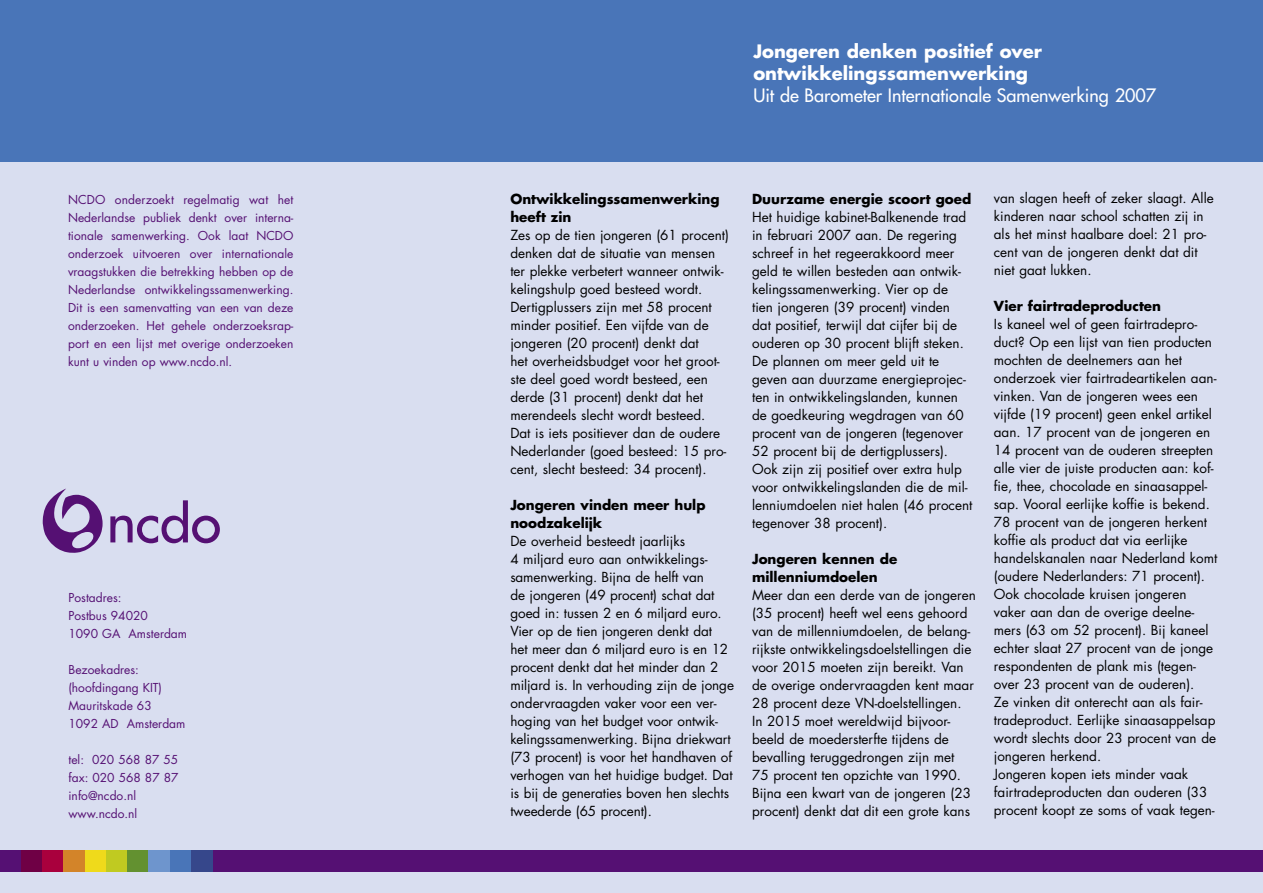
<style>
.page{position:relative;width:1263px;height:893px;background:#d9def0}
.page>*{position:absolute;margin:0;border:0;box-sizing:border-box;transform-origin:0 0}
.t1{font:700 18px "Futura";color:#fff}
.t2{font:18px "Futura";color:#fff}
.t3{font:13.5px/18px "Futura";color:#000}
.t4{font:700 13.5px/18px "Futura";color:#000}
.t5{font:12px/18px "Futura";color:#551073;text-align:justify}
</style>
<div class="page">
<div style="left:0;top:0;width:1263px;height:162px;background:#4975b8"></div>
<div style="left:0;top:850px;width:1263px;height:22px;background:#551073"></div>
<div style="left:21px;top:850px;width:22px;height:22px;background:#6f0045"></div>
<div style="left:43px;top:850px;width:21px;height:22px;background:#a9003d"></div>
<div style="left:64px;top:850px;width:21px;height:22px;background:#d38429"></div>
<div style="left:85px;top:850px;width:21px;height:22px;background:#efda1b"></div>
<div style="left:106px;top:850px;width:22px;height:22px;background:#c0ca21"></div>
<div style="left:128px;top:850px;width:21px;height:22px;background:#639130"></div>
<div style="left:149px;top:850px;width:21px;height:22px;background:#6e95cd"></div>
<div style="left:170px;top:850px;width:21px;height:22px;background:#4975b8"></div>
<div style="left:191px;top:850px;width:22px;height:22px;background:#36478b"></div>
<svg style="left:110px;top:500px;width:110px;height:43px"></svg>
<svg style="left:43px;top:488px;width:60px;height:65px"></svg>
<p class="t5" style="left:68px;top:191px;width:227px">NCDO onderzoekt regelmatig wat het Nederlandse publiek denkt over interna&shy;tionale samenwerking. Ook laat NCDO onderzoek uitvoeren over internationale vraagstukken die betrekking hebben op de Nederlandse ontwikkelingssamenwerking.<br>Dit is een samenvatting van een van deze onderzoeken. Het gehele onderzoeksrap&shy;port en een lijst met overige onderzoeken kunt u vinden op www.ncdo.nl.</p>
<p class="t5" style="left:69px;top:588px;width:55px">Postadres:</p>
<p class="t5" style="left:69px;top:606px;width:81px">Postbus 94020</p>
<p class="t5" style="left:69px;top:624px;width:120px">1090 GA Amsterdam</p>
<p class="t5" style="left:69px;top:660px;width:72px">Bezoekadres:</p>
<p class="t5" style="left:69px;top:678px;width:95px">(hoofdingang KIT)</p>
<p class="t5" style="left:69px;top:696px;width:85px">Mauritskade 63</p>
<p class="t5" style="left:69px;top:714px;width:118px">1092 AD Amsterdam</p>
<p class="t5" style="left:69px;top:750px;width:111px">tel: 020 568 87 55</p>
<p class="t5" style="left:69px;top:768px;width:112px">fax: 020 568 87 87</p>
<p class="t5" style="left:69px;top:786px;width:69px">info@ncdo.nl</p>
<p class="t5" style="left:69px;top:804px;width:70px">www.ncdo.nl</p>
<p class="t1" style="left:753px;top:39px;width:290px">Jongeren denken positief over</p>
<p class="t1" style="left:753px;top:61px;width:276px">ontwikkelingssamenwerking</p>
<p class="t2" style="left:753px;top:83px;width:404px">Uit de Barometer Internationale Samenwerking 2007</p>
<p class="t4" style="left:510px;top:189px;width:211px">Ontwikkelingssamenwerking heeft zin</p>
<p class="t3" style="left:510px;top:226px;width:220px">Zes op de tien jongeren (61 procent) denken dat de situatie van mensen ter plekke verbetert wanneer ontwik&shy;kelingshulp goed besteed wordt.<br>Dertigplussers zijn met 58 procent minder positief. Een vijfde van de jongeren (20 procent) denkt dat<br>het overheidsbudget voor het groot&shy;ste deel goed wordt besteed, een derde (31 procent) denkt dat het merendeels slecht wordt besteed.<br>Dat is iets positiever dan de oudere Nederlander (goed besteed: 15 pro&shy;cent, slecht besteed: 34 procent).</p>
<p class="t4" style="left:510px;top:495px;width:197px">Jongeren vinden meer hulp noodzakelijk</p>
<p class="t3" style="left:510px;top:532px;width:225px">De overheid besteedt jaarlijks<br>4 miljard euro aan ontwikkelings&shy;samenwerking. Bijna de helft van<br>de jongeren (49 procent) schat dat goed in: tussen 2 en 6 miljard euro.<br>Vier op de tien jongeren denkt dat<br>het meer dan 6 miljard euro is en 12 procent denkt dat het minder dan 2 miljard is. In verhouding zijn de jonge ondervraagden vaker voor een ver&shy;hoging van het budget voor ontwik&shy;kelingssamenwerking. Bijna driekwart (73 procent) is voor het handhaven of verhogen van het huidige budget. Dat is bij de generaties boven hen slechts tweederde (65 procent).</p>
<p class="t4" style="left:752px;top:189px;width:221px">Duurzame energie scoort goed</p>
<p class="t3" style="left:752px;top:208px;width:222px">Het huidige kabinet-Balkenende trad in februari 2007 aan. De regering schreef in het regeerakkoord meer geld te willen besteden aan ontwik&shy;kelingssamenwerking. Vier op de<br>tien jongeren (39 procent) vinden<br>dat positief, terwijl dat cijfer bij de ouderen op 30 procent blijft steken.<br>De plannen om meer geld uit te geven aan duurzame energieprojec&shy;ten in ontwikkelingslanden, kunnen de goedkeuring wegdragen van 60 procent van de jongeren (tegenover 52 procent bij de dertigplussers).<br>Ook zijn zij positief over extra hulp voor ontwikkelingslanden die de mil&shy;lenniumdoelen niet halen (46 procent tegenover 38 procent).</p>
<p class="t4" style="left:752px;top:549px;width:147px">Jongeren kennen de millenniumdoelen</p>
<p class="t3" style="left:752px;top:586px;width:225px">Meer dan een derde van de jongeren (35 procent) heeft wel eens gehoord van de millenniumdoelen, de belang&shy;rijkste ontwikkelingsdoelstellingen die voor 2015 moeten zijn bereikt. Van de overige ondervraagden kent maar 28 procent deze VN-doelstellingen.</p>
<p class="t3" style="left:752px;top:712px;width:220px">In 2015 moet wereldwijd bijvoor&shy;beeld de moedersterfte tijdens de bevalling teruggedrongen zijn met 75 procent ten opzichte van 1990.<br>Bijna een kwart van de jongeren (23 procent) denkt dat dit een grote kans</p>
<p class="t3" style="left:994px;top:189px;width:221px">van slagen heeft of zeker slaagt. Alle kinderen naar school schatten zij in als het minst haalbare doel: 21 pro&shy;cent van de jongeren denkt dat dit niet gaat lukken.</p>
<p class="t4" style="left:994px;top:297px;width:169px">Vier fairtradeproducten</p>
<p class="t3" style="left:994px;top:315px;width:225px">Is kaneel wel of geen fairtradepro&shy;duct? Op een lijst van tien producten mochten de deelnemers aan het onderzoek vier fairtradeartikelen aan&shy;vinken. Van de jongeren wees een vijfde (19 procent) geen enkel artikel aan. 17 procent van de jongeren en 14 procent van de ouderen streepten alle vier de juiste producten aan: kof&shy;fie, thee, chocolade en sinaasappel&shy;sap. Vooral eerlijke koffie is bekend.<br>78 procent van de jongeren herkent koffie als product dat via eerlijke handelskanalen naar Nederland komt (oudere Nederlanders: 71 procent).<br>Ook chocolade kruisen jongeren vaker aan dan de overige deelne&shy;mers (63 om 52 procent). Bij kaneel echter slaat 27 procent van de jonge respondenten de plank mis (tegen&shy;over 23 procent van de ouderen).<br>Ze vinken dit onterecht aan als fair&shy;tradeproduct. Eerlijke sinaasappelsap wordt slechts door 23 procent van de jongeren herkend.</p>
<p class="t3" style="left:994px;top:765px;width:222px">Jongeren kopen iets minder vaak fairtradeproducten dan ouderen (33 procent koopt ze soms of vaak tegen-</p>
</div>
